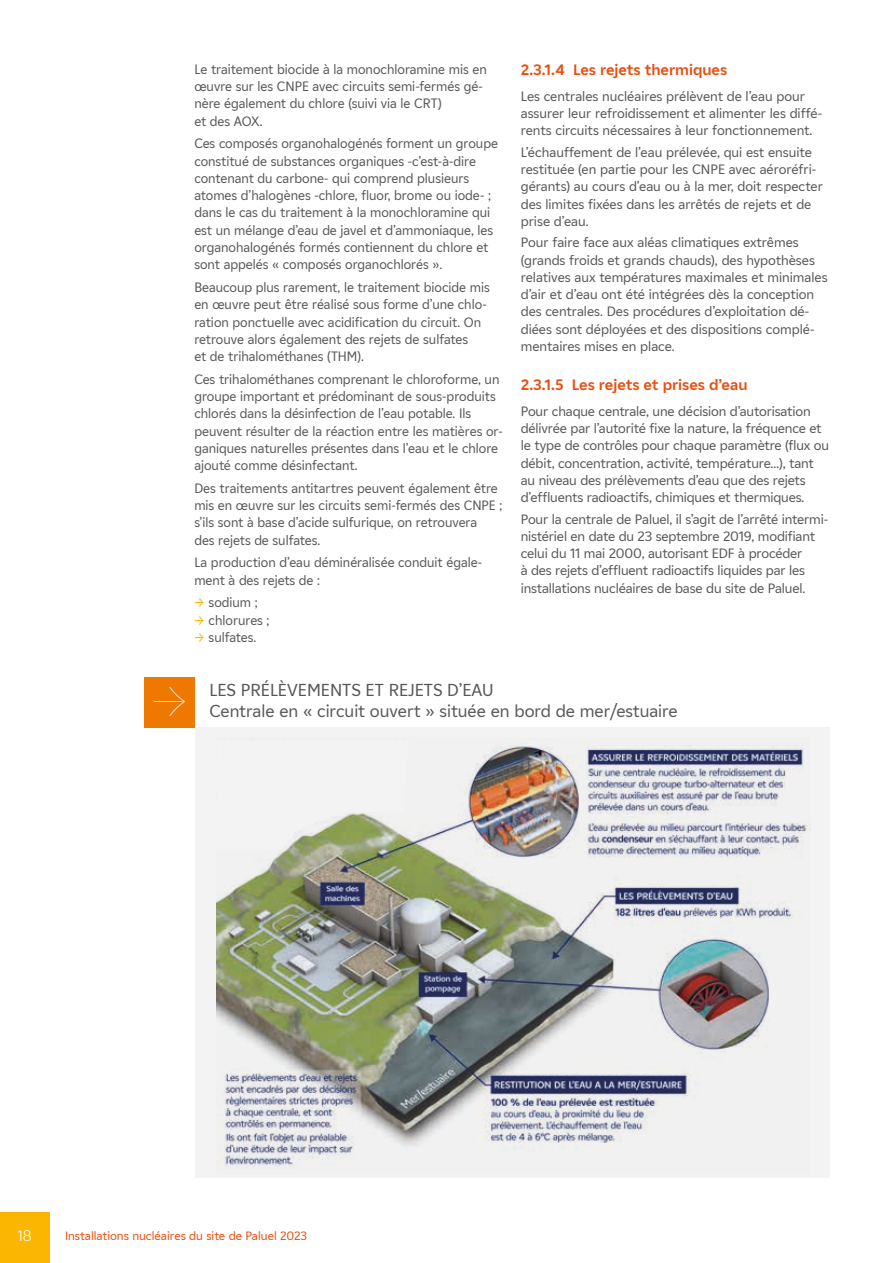
<style>
.page{position:relative;width:893px;height:1263px;background:#fff}
.page>*{position:absolute;margin:0;border:0;box-sizing:border-box;transform-origin:0 0}
.t1{font:17.25px "EDF";color:#575756}
.t2{font:700 15px "EDF";color:#e84e0f}
.t3{font:15px "EDF Light";color:#fff}
.t4{font:13.5px/17.2px "EDF";color:#575756}
.t5{font:12px "EDF";color:#e84e0f}
.s1{font-family:"Work Sans";color:#fab600}
.s2{font-family:"Work Sans";font-weight:100;font-size:46.65px;color:#fff}
</style>
<div class="page">
<div style="left:0;top:1212px;width:50px;height:51px;background:#fab600"></div>
<div style="left:195px;top:728px;width:634px;height:450px;background:#f3f3f3"></div>
<div style="left:145px;top:677px;width:50px;height:51px;background:#ef7900"></div>
<img style="left:216px;top:737px;width:595px;height:432px">
<svg style="left:216px;top:741px;width:193px;height:108px"></svg>
<p class="t4" style="left:194px;top:60px;width:294px">Le traitement biocide à la monochloramine mis en œuvre sur les CNPE avec circuits semi-fermés gé&shy;nère également du chlore (suivi via le CRT)<br>et des AOX.</p>
<p class="t4" style="left:194px;top:135px;width:305px">Ces composés organohalogénés forment un groupe constitué de substances organiques -c’est-à-dire contenant du carbone- qui comprend plusieurs atomes d’halogènes -chlore, fluor, brome ou iode- ; dans le cas du traitement à la monochloramine qui est un mélange d’eau de javel et d’ammoniaque, les organohalogénés formés contiennent du chlore et sont appelés « composés organochlorés ».</p>
<p class="t4" style="left:194px;top:278px;width:297px">Beaucoup plus rarement, le traitement biocide mis en œuvre peut être réalisé sous forme d’une chlo&shy;ration ponctuelle avec acidification du circuit. On retrouve alors également des rejets de sulfates<br>et de trihalométhanes (THM).</p>
<p class="t4" style="left:194px;top:370px;width:310px">Ces trihalométhanes comprenant le chloroforme, un groupe important et prédominant de sous-produits chlorés dans la désinfection de l’eau potable. Ils peuvent résulter de la réaction entre les matières or&shy;ganiques naturelles présentes dans l’eau et le chlore ajouté comme désinfectant.</p>
<p class="t4" style="left:194px;top:479px;width:309px">Des traitements antitartres peuvent également être mis en œuvre sur les circuits semi-fermés des CNPE ; s’ils sont à base d’acide sulfurique, on retrouvera<br>des rejets de sulfates.</p>
<p class="t4" style="left:194px;top:553px;width:289px">La production d’eau déminéralisée conduit égale&shy;ment à des rejets de :</p>
<p class="t4" style="left:194px;top:594px;width:65px"><span class="s1">→</span> sodium ;</p>
<p class="t4" style="left:194px;top:611px;width:77px"><span class="s1">→</span> chlorures ;</p>
<p class="t4" style="left:194px;top:628px;width:64px"><span class="s1">→</span> sulfates.</p>
<p class="t2" style="left:521px;top:59px;width:208px">2.3.1.4 Les rejets thermiques</p>
<p class="t4" style="left:521px;top:87px;width:303px">Les centrales nucléaires prélèvent de l’eau pour assurer leur refroidissement et alimenter les diffé&shy;rents circuits nécessaires à leur fonctionnement.</p>
<p class="t4" style="left:521px;top:143px;width:304px">L’échauffement de l’eau prélevée, qui est ensuite restituée (en partie pour les CNPE avec aéroréfri&shy;gérants) au cours d’eau ou à la mer, doit respecter des limites fixées dans les arrêtés de rejets et de prise d’eau.</p>
<p class="t4" style="left:521px;top:234px;width:308px">Pour faire face aux aléas climatiques extrêmes (grands froids et grands chauds), des hypothèses relatives aux températures maximales et minimales d’air et d’eau ont été intégrées dès la conception des centrales. Des procédures d’exploitation dé&shy;diées sont déployées et des dispositions complé&shy;mentaires mises en place.</p>
<p class="t2" style="left:521px;top:374px;width:228px">2.3.1.5 Les rejets et prises d’eau</p>
<p class="t4" style="left:521px;top:402px;width:310px">Pour chaque centrale, une décision d’autorisation délivrée par l’autorité fixe la nature, la fréquence et le type de contrôles pour chaque paramètre (flux ou débit, concentration, activité, température…), tant au niveau des prélèvements d’eau que des rejets d’effluents radioactifs, chimiques et thermiques.</p>
<p class="t4" style="left:521px;top:510px;width:309px">Pour la centrale de Paluel, il s’agit de l’arrêté intermi&shy;nistériel en date du 23 septembre 2019, modifiant celui du 11 mai 2000, autorisant EDF à procéder<br>à des rejets d’effluent radioactifs liquides par les installations nucléaires de base du site de Paluel.</p>
<p class="t1" style="left:210px;top:678px;width:286px">LES PRÉLÈVEMENTS ET REJETS D’EAU</p>
<p class="t1" style="left:151px;top:698px;width:528px"><span class="s2">→</span> Centrale en « circuit ouvert » située en bord de mer/estuaire</p>
<p class="t3" style="left:18px;top:1225px;width:16px">18</p>
<p class="t5" style="left:65px;top:1227px;width:244px">Installations nucléaires du site de Paluel 2023</p>
</div>
